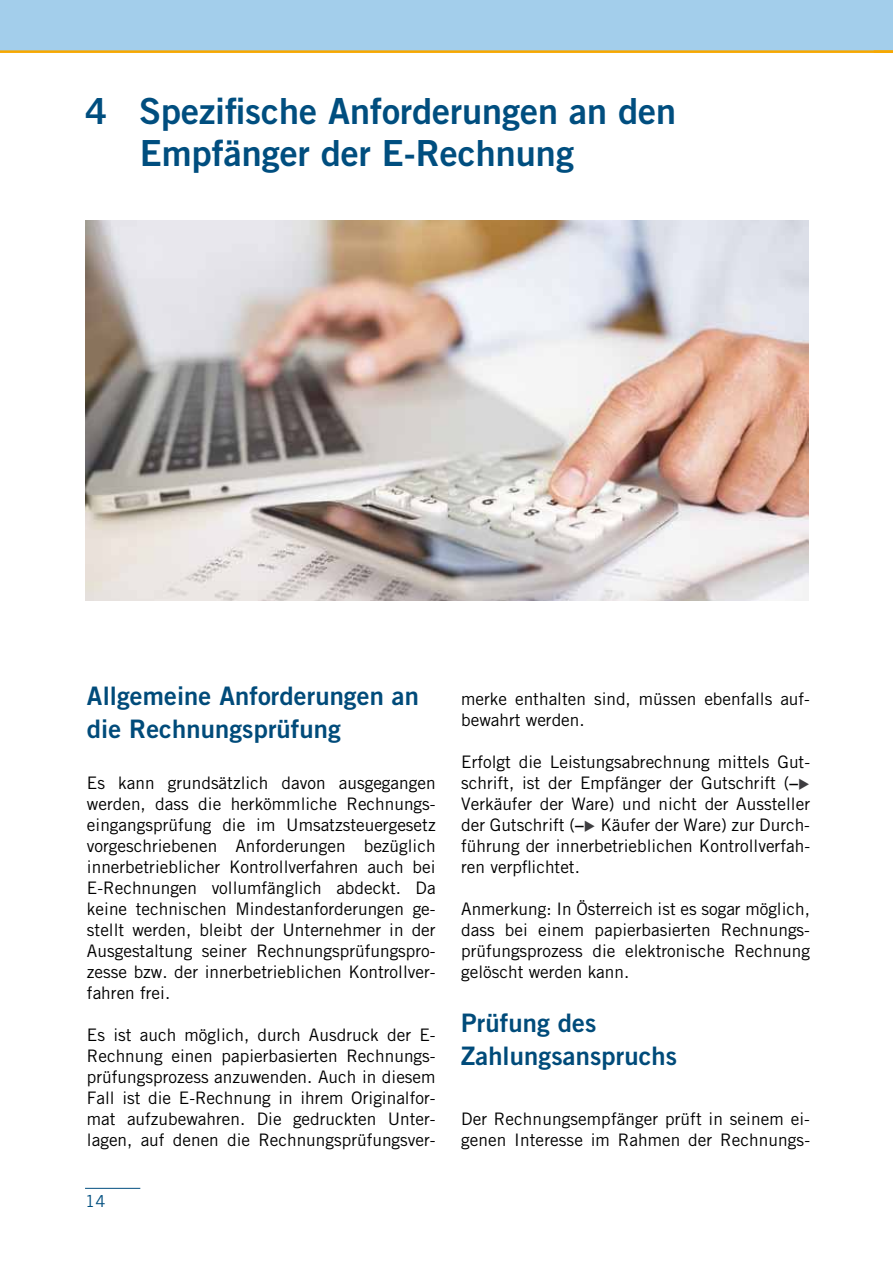
<style>
.page{position:relative;width:893px;height:1263px;background:#fff}
.page>*{position:absolute;margin:0;border:0;box-sizing:border-box;transform-origin:0 0}
.t1{font:36px/42px "Trade Gothic Bold Two";color:#004e7f}
.t2{font:25.5px/33px "Trade Gothic Bold Two";letter-spacing:.005em;color:#004b7a}
.t3{font:17.25px/21px "Trade Gothic";color:#000;text-align:justify}
.t4{font:16.5px "Trade Gothic";color:#004e7f}
.s1{font-family:"Trade Gothic Bold Two"}
.s2{color:#3e3d40}
</style>
<div class="page">
<hr style="left:85px;top:1188px;width:55px;height:1px;background:#004e7f">
<div style="left:0;top:0;width:893px;height:51px;background:#a3ceeb"></div>
<hr style="left:0;top:50px;width:893px;height:3px;background:#f7a800">
<img style="left:85px;top:220px;width:723px;height:380px">
<h1 class="t1" style="left:140px;top:89px;width:538px;text-indent:-55px">4 Spezifische Anforderungen an den<br>Empfänger der E-Rechnung</h1>
<h2 class="t2" style="left:87px;top:679px;width:334px">Allgemeine Anforderungen an die Rechnungsprüfung</h2>
<p class="t3" style="left:87px;top:772px;width:350px">Es kann grundsätzlich davon ausgegangen werden, dass die herkömmliche Rechnungs&shy;eingangsprüfung die im Umsatzsteuergesetz vorgeschriebenen Anforderungen bezüglich innerbetrieblicher Kontrollverfahren auch bei E-Rechnungen vollumfänglich abdeckt. Da keine technischen Mindestanforderungen ge&shy;stellt werden, bleibt der Unternehmer in der Ausgestaltung seiner Rechnungsprüfungspro&shy;zesse bzw. der innerbetrieblichen Kontrollver&shy;fahren frei.</p>
<p class="t3" style="left:87px;top:1024px;width:350px">Es ist auch möglich, durch Ausdruck der E-Rechnung einen papierbasierten Rechnungs&shy;prüfungsprozess anzuwenden. Auch in diesem Fall ist die E-Rechnung in ihrem Originalfor&shy;mat aufzubewahren. Die gedruckten Unter&shy;lagen, auf denen die Rechnungsprüfungsver-</p>
<p class="t4" style="left:85px;top:1191px;width:22px">14</p>
<p class="t3" style="left:461px;top:688px;width:350px">merke enthalten sind, müssen ebenfalls auf&shy;bewahrt werden.</p>
<p class="t3" style="left:461px;top:751px;width:350px">Erfolgt die Leistungsabrechnung mittels Gut&shy;schrift, ist der Empfänger der Gutschrift (<span class="s1">–</span><span class="s2">◆ </span>Verkäufer der Ware) und nicht der Aussteller der Gutschrift (<span class="s1">–</span><span class="s2">◆</span> Käufer der Ware) zur Durch&shy;führung der innerbetrieblichen Kontrollverfah&shy;ren verpflichtet.</p>
<p class="t3" style="left:461px;top:898px;width:350px">Anmerkung: In Österreich ist es sogar möglich, dass bei einem papierbasierten Rechnungs&shy;prüfungsprozess die elektronische Rechnung gelöscht werden kann.</p>
<h2 class="t2" style="left:461px;top:1006px;width:218px">Prüfung des<br>Zahlungsanspruchs</h2>
<p class="t3" style="left:461px;top:1108px;width:350px">Der Rechnungsempfänger prüft in seinem ei&shy;genen Interesse im Rahmen der Rechnungs-</p>
</div>
